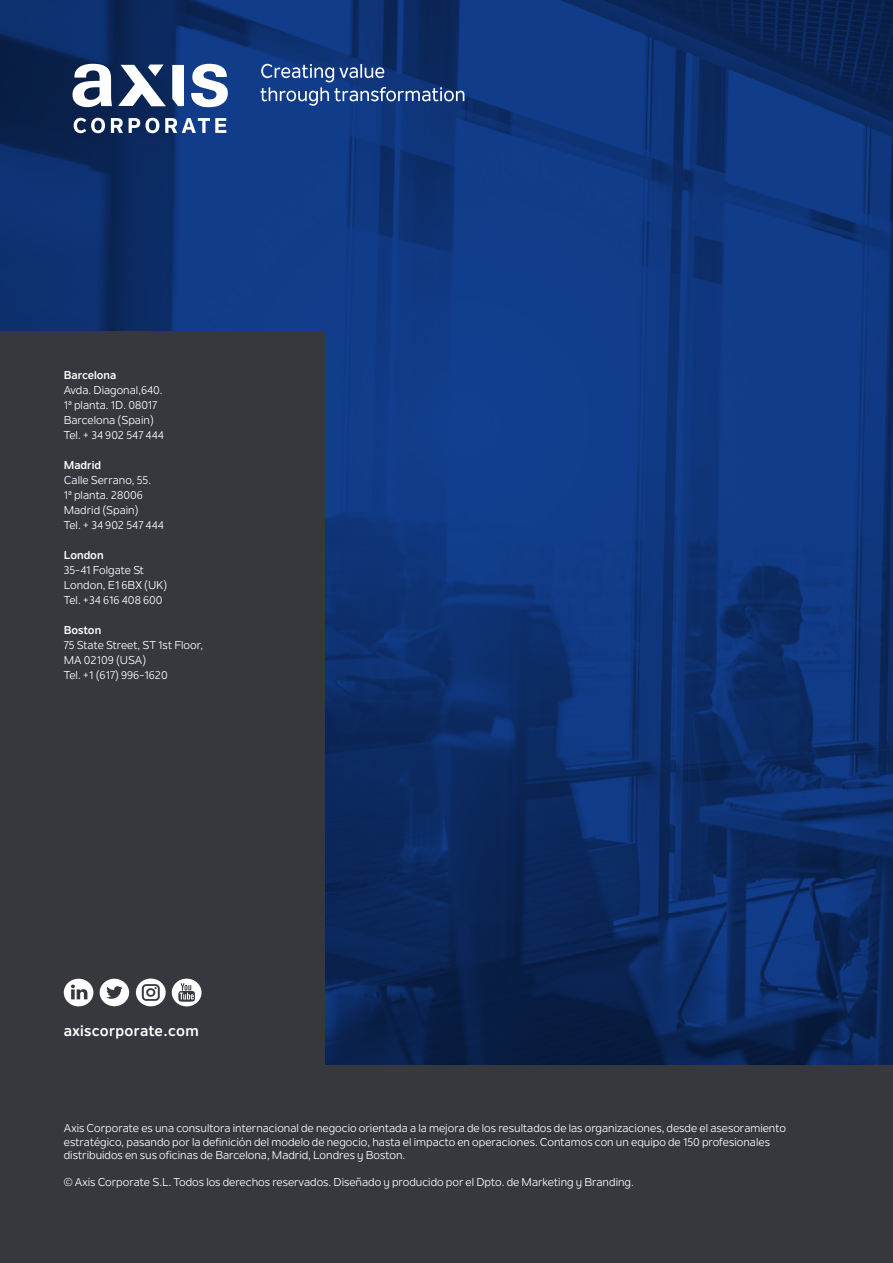
<style>
.page{position:relative;width:893px;height:1263px;background:#fff}
.page>*{position:absolute;margin:0;border:0;box-sizing:border-box;transform-origin:0 0}
.t1{font:700 15px "Nolan Next";letter-spacing:.02em;color:#fff}
.t2{font:11.25px/13.5px "Nolan Next";color:#fff}
.t3{font:700 11.25px "Nolan Next";color:#fff}
</style>
<div class="page">
<img style="left:0;top:0;width:893px;height:1065px">
<svg style="left:72px;top:64px;width:40px;height:43px"></svg>
<svg style="left:191px;top:64px;width:37px;height:43px"></svg>
<svg style="left:118px;top:65px;width:48px;height:41px"></svg>
<svg style="left:172px;top:65px;width:12px;height:41px"></svg>
<svg style="left:74px;top:118px;width:152px;height:15px"></svg>
<svg style="left:260px;top:64px;width:204px;height:42px;background:#345590"></svg>
<div style="left:0;top:1065px;width:893px;height:198px;background:#36383e"></div>
<div style="left:0;top:332px;width:325px;height:733px;background:#36383e"></div>
<svg style="left:136px;top:978px;width:30px;height:28px"></svg>
<svg style="left:172px;top:978px;width:30px;height:28px"></svg>
<svg style="left:64px;top:979px;width:29px;height:27px"></svg>
<svg style="left:100px;top:979px;width:29px;height:27px"></svg>
<p class="t3" style="left:64px;top:368px;width:54px">Barcelona</p>
<p class="t2" style="left:64px;top:383px;width:100px">Avda. Diagonal,640.</p>
<p class="t2" style="left:64px;top:398px;width:95px">1ª planta. 1D. 08017</p>
<p class="t2" style="left:64px;top:413px;width:92px">Barcelona (Spain)</p>
<p class="t2" style="left:64px;top:428px;width:102px">Tel. + 34 902 547 444</p>
<p class="t3" style="left:64px;top:458px;width:39px">Madrid</p>
<p class="t2" style="left:64px;top:473px;width:89px">Calle Serrano, 55.</p>
<p class="t2" style="left:64px;top:488px;width:81px">1ª planta. 28006</p>
<p class="t2" style="left:64px;top:503px;width:76px">Madrid (Spain)</p>
<p class="t2" style="left:64px;top:518px;width:102px">Tel. + 34 902 547 444</p>
<p class="t3" style="left:64px;top:548px;width:41px">London</p>
<p class="t2" style="left:64px;top:563px;width:82px">35-41 Folgate St</p>
<p class="t2" style="left:64px;top:578px;width:105px">London, E1 6BX (UK)</p>
<p class="t2" style="left:64px;top:593px;width:100px">Tel. +34 616 408 600</p>
<p class="t3" style="left:64px;top:623px;width:39px">Boston</p>
<p class="t2" style="left:64px;top:637px;width:141px;line-height:15px">75 State Street, ST 1st Floor,<br>MA 02109 (USA)</p>
<p class="t2" style="left:64px;top:668px;width:106px">Tel. +1 (617) 996-1620</p>
<p class="t1" style="left:64px;top:1021px;width:137px">axiscorporate.com</p>
<p class="t2" style="left:64px;top:1121px;width:724px">Axis Corporate es una consultora internacional de negocio orientada a la mejora de los resultados de las organizaciones, desde el asesoramiento estratégico, pasando por la definición del modelo de negocio, hasta el impacto en operaciones. Contamos con un equipo de 150 profesionales distribuidos en sus oficinas de Barcelona, Madrid, Londres y Boston.</p>
<p class="t2" style="left:64px;top:1175px;width:572px">© Axis Corporate S.L. Todos los derechos reservados. Diseñado y producido por el Dpto. de Marketing y Branding.</p>
</div>
